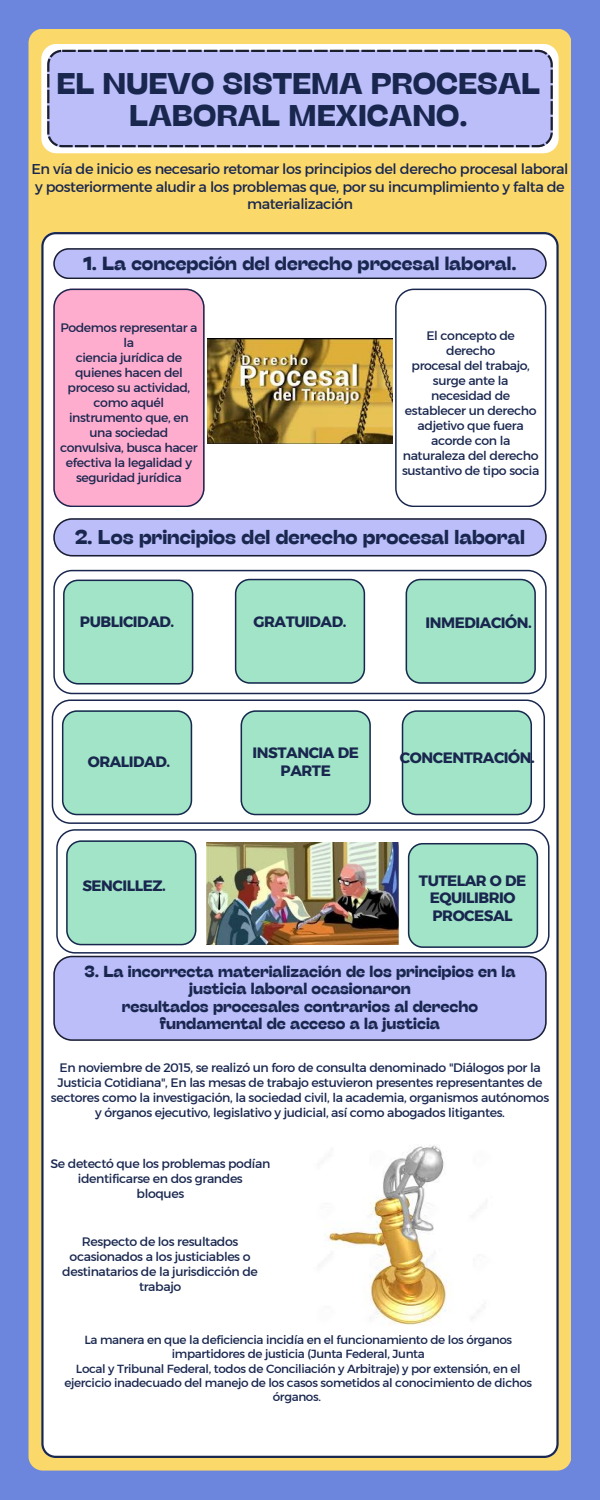
<style>
.page{position:relative;width:600px;height:1500px;background:#6c86dd}
.page>*{position:absolute;margin:0;border:0;box-sizing:border-box;transform-origin:0 0}
.t1{font:700 30px/32.2px "Stinger Fit";color:#19274f;text-align:center}
.t2{font:700 20px "Stinger Fit";color:#19274f}
.t3{font:700 19px "Stinger Fit";color:#19274f}
.t4{font:700 16px/17.2px "Stinger Fit";color:#19274f;text-align:center}
.t5{font:15px/17.2px "Kief Montaser Bold";letter-spacing:-.03em;color:#19274f;text-align:center}
.t6{font:14.5px/17.2px "Kief Montaser Regular";letter-spacing:-.03em;color:#19274f;text-align:center}
.t7{font:12.5px/15px "Kief Montaser Regular";letter-spacing:-.03em;color:#19274f;text-align:center}
.t8{font:12px/14.2px "Kief Montaser Regular";letter-spacing:-.03em;color:#19274f;text-align:center}
</style>
<div class="page">
<div style="left:29px;top:29px;width:542px;height:1442px;background:#fbd86a"></div>
<div style="left:41px;top:232px;width:518px;height:1226px;background:#fff"></div>
<svg style="left:53px;top:289px;width:152px;height:218px;background:#f5a8ca"></svg>
<div style="left:395px;top:289px;width:151px;height:218px;background:#fff"></div>
<div style="left:41px;top:44px;width:518px;height:109px;background:linear-gradient(to right,#fff,#fff);border-radius:15px"></div>
<div style="left:47px;top:50px;width:506px;height:97px;background:#bcbefa"></div>
<svg style="left:53px;top:248px;width:494px;height:31px;background:#adafe5"></svg>
<svg style="left:53px;top:518px;width:494px;height:38px;background:#b1b3eb"></svg>
<div style="left:53px;top:956px;width:494px;height:85px;background:#bcbefa"></div>
<svg style="left:52px;top:699px;width:493px;height:125px;background:#e9eaee"></svg>
<svg style="left:62px;top:710px;width:130px;height:105px;background:#9ddbc2"></svg>
<svg style="left:56px;top:829px;width:494px;height:125px;background:#dedfe3"></svg>
<svg style="left:66px;top:840px;width:130px;height:105px;background:#9ddcc2"></svg>
<svg style="left:53px;top:570px;width:494px;height:124px;background:#eaebef"></svg>
<div style="left:63px;top:580px;width:130px;height:104px;background:#a2e4c7"></div>
<img style="left:208px;top:338px;width:184px;height:106px">
<svg style="left:235px;top:579px;width:130px;height:105px;background:#9ddbc2"></svg>
<svg style="left:406px;top:579px;width:130px;height:105px;background:#9ddbc2"></svg>
<svg style="left:241px;top:710px;width:130px;height:105px;background:#9ddcc2"></svg>
<svg style="left:402px;top:710px;width:130px;height:105px;background:#9ddbc2"></svg>
<svg style="left:408px;top:843px;width:130px;height:105px;background:#9cdbc2"></svg>
<img style="left:206px;top:843px;width:194px;height:101px">
<img style="left:311px;top:1144px;width:182px;height:182px">
<p class="t1" style="left:56px;top:66px;width:485px">EL NUEVO SISTEMA PROCESAL<br>LABORAL MEXICANO.</p>
<p class="t6" style="left:32px;top:160px;width:538px">En vía de inicio es necesario retomar los principios del derecho procesal laboral y posteriormente aludir a los problemas que, por su incumplimiento y falta de materialización</p>
<h1 class="t3" style="left:83px;top:251px;width:435px">1. La concepción del derecho procesal laboral.</h1>
<p class="t7" style="left:60px;top:320px;width:139px">Podemos representar a la</p>
<p class="t7" style="left:68px;top:350px;width:124px">ciencia jurídica de quienes hacen del proceso su actividad, como aquél instrumento que, en</p>
<p class="t7" style="left:60px;top:425px;width:139px">una sociedad convulsiva, busca hacer efectiva la legalidad y seguridad jurídica</p>
<p class="t7" style="left:426px;top:328px;width:90px">El concepto de derecho</p>
<h2 class="t7" style="left:405px;top:358px;width:133px">procesal del trabajo, surge ante la necesidad de establecer un derecho adjetivo que fuera</h2>
<h3 class="t7" style="left:402px;top:433px;width:139px">acorde con la naturaleza del derecho sustantivo de tipo socia</h3>
<h5 class="t2" style="left:75px;top:524px;width:451px">2. Los principios del derecho procesal laboral</h5>
<p class="t5" style="left:80px;top:613px;width:96px">PUBLICIDAD.</p>
<h3 class="t5" style="left:254px;top:613px;width:94px">GRATUIDAD.</h3>
<h3 class="t5" style="left:426px;top:614px;width:108px">INMEDIACIÓN.</h3>
<h3 class="t5" style="left:88px;top:753px;width:84px">ORALIDAD.</h3>
<h3 class="t5" style="left:253px;top:744px;width:108px">INSTANCIA DE<br>PARTE</h3>
<h3 class="t5" style="left:400px;top:749px;width:136px">CONCENTRACIÓN.</h3>
<p class="t5" style="left:82px;top:877px;width:85px">SENCILLEZ.</p>
<h3 class="t5" style="left:419px;top:872px;width:109px">TUTELAR O DE<br>EQUILIBRIO<br>PROCESAL</h3>
<h2 class="t4" style="left:84px;top:962px;width:433px">3. La incorrecta materialización de los principios en la justicia laboral ocasionaron<br>resultados procesales contrarios al derecho fundamental de acceso a la justicia</h2>
<p class="t7" style="left:51px;top:1060px;width:500px">En noviembre de 2015, se realizó un foro de consulta denominado "Diálogos por la Justicia Cotidiana", En las mesas de trabajo estuvieron presentes representantes de sectores como la investigación, la sociedad civil, la academia, organismos autónomos y órganos ejecutivo, legislativo y judicial, así como abogados litigantes.</p>
<h3 class="t7" style="left:51px;top:1156px;width:221px">Se detectó que los problemas podían identificarse en dos grandes</h3>
<h4 class="t7" style="left:137px;top:1186px;width:49px">bloques</h4>
<p class="t7" style="left:70px;top:1234px;width:182px">Respecto de los resultados ocasionados a los justiciables o</p>
<p class="t7" style="left:62px;top:1264px;width:197px">destinatarios de la jurisdicción de trabajo</p>
<p class="t8" style="left:85px;top:1333px;width:429px">La manera en que la deficiencia incidía en el funcionamiento de los órganos impartidores de justicia (Junta Federal, Junta</p>
<p class="t8" style="left:76px;top:1361px;width:446px">Local y Tribunal Federal, todos de Conciliación y Arbitraje) y por extensión, en el</p>
<p class="t8" style="left:65px;top:1376px;width:469px">ejercicio inadecuado del manejo de los casos sometidos al conocimiento de dichos</p>
<p class="t8" style="left:273px;top:1390px;width:50px">órganos.</p>
</div>
